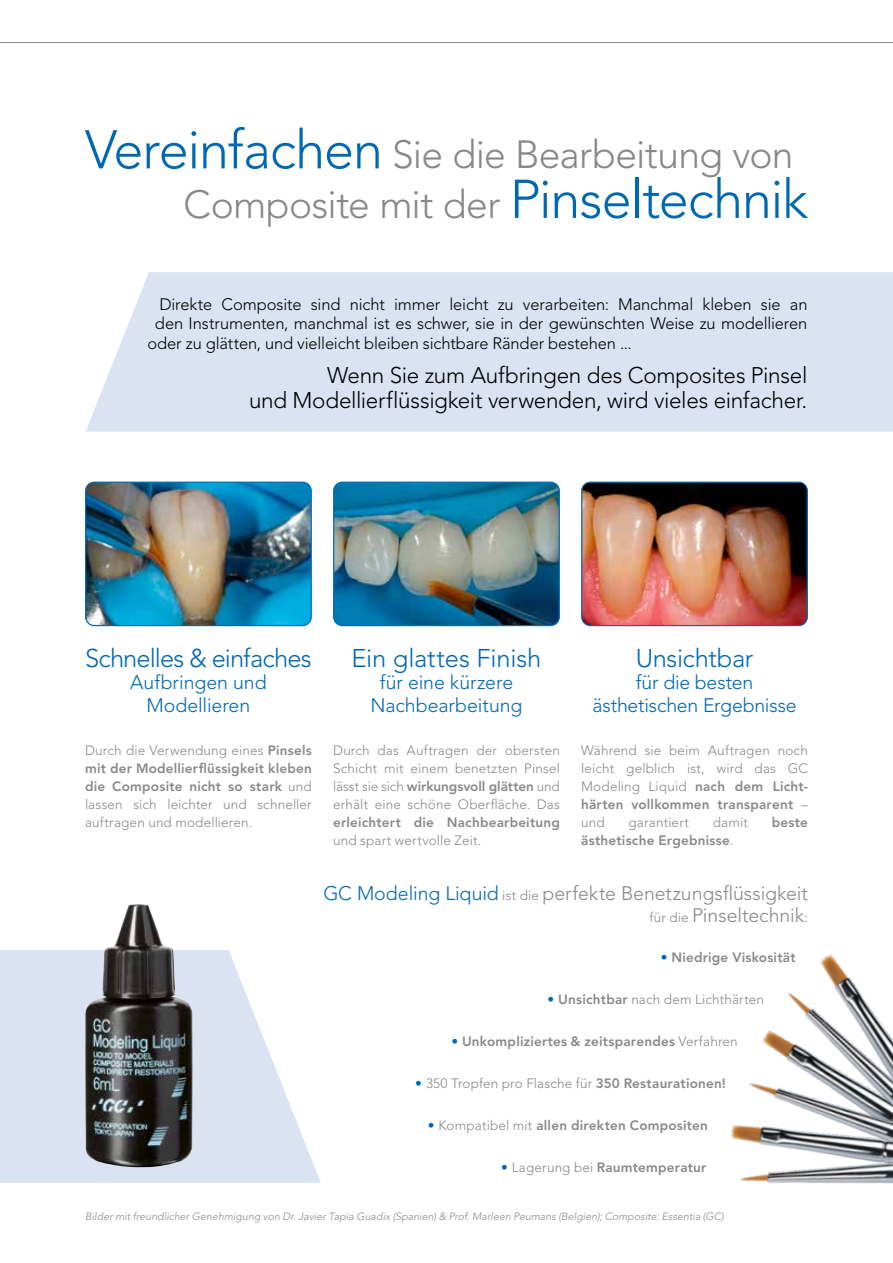
<style>
.page{position:relative;width:893px;height:1263px;background:#fff}
.page>*{position:absolute;margin:0;border:0;box-sizing:border-box;transform-origin:0 0}
.t1{font:300 39px/49.5px "Avenir LT Std";letter-spacing:-.015em;color:#878988}
.t2{font:300 25.5px "Avenir LT Std";letter-spacing:-.02em;color:#0068b3}
.t3{font:300 22.5px/25.5px "Avenir LT Std";letter-spacing:-.015em;color:#000;text-align:right}
.t4{font:300 19.5px/22.5px "Avenir LT Std";letter-spacing:-.005em;color:#0068b3;text-align:center}
.t5{font:300 19.5px/22.5px "Avenir LT Std";letter-spacing:-.005em;color:#878988;text-align:right}
.t6{font:300 16.5px "Avenir LT Std";letter-spacing:-.01em;color:#000}
.t7{font:300 13.5px/18px "Avenir LT Std";letter-spacing:.01em;color:#878988;text-align:justify}
.t8{font:800 13.5px "Avenir LT Std";letter-spacing:.015em;color:#878988}
.t9{font:italic 300 10.5px "Avenir LT Std";letter-spacing:.005em;color:#878988}
.s1{font-size:54px;color:#0068b3}
.s2{font-weight:800}
.s3{font-weight:300}
.s4{color:#0068b3}
.s5{font-size:13.5px}
.s6{font-weight:800;color:#0068b3}
</style>
<div class="page">
<img style="left:762px;top:954px;width:131px;height:94px">
<img style="left:749px;top:1048px;width:144px;height:61px">
<img style="left:731px;top:1109px;width:162px;height:47px">
<img style="left:740px;top:1156px;width:153px;height:28px">
<svg style="left:0;top:950px;width:321px;height:233px;fill:#dbe3f3"></svg>
<svg style="left:0;top:42px;width:893px;height:1px"></svg>
<img style="left:86px;top:482px;width:225px;height:143px">
<div style="left:85px;top:482px;width:227px;height:144px;border:1px solid #0068b3;border-radius:9px"></div>
<img style="left:334px;top:482px;width:225px;height:143px">
<div style="left:333px;top:482px;width:227px;height:144px;border:1px solid #0068b3;border-radius:9px"></div>
<img style="left:582px;top:482px;width:225px;height:143px">
<div style="left:581px;top:482px;width:227px;height:144px;border:1px solid #0068b3;border-radius:9px"></div>
<img style="left:84px;top:904px;width:109px;height:264px">
<div style="left:86px;top:272px;width:807px;height:160px;background:#dbe3f3"></div>
<h1 class="t1" style="left:184px;top:130px;width:626px;text-indent:-99px"><span class="s1">Vereinfachen</span> Sie die Bearbeitung von<br>Composite mit der <span class="s1">Pinseltechnik</span></h1>
<p class="t6" style="left:159px;top:294px;width:650px">Direkte Composite sind nicht immer leicht zu verarbeiten: Manchmal kleben sie an</p>
<p class="t6" style="left:155px;top:314px;width:654px">den Instrumenten, manchmal ist es schwer, sie in der gewünschten Weise zu modellieren</p>
<p class="t6" style="left:147px;top:333px;width:486px">oder zu glätten, und vielleicht bleiben sichtbare Ränder bestehen ...</p>
<h3 class="t3" style="left:249px;top:362px;width:560px">Wenn Sie zum Aufbringen des Composites Pinsel<br>und Modellierflüssigkeit verwenden, wird vieles einfacher.</h3>
<h2 class="t2" style="left:85px;top:643px;width:228px">Schnelles &amp; einfaches</h2>
<h3 class="t4" style="left:130px;top:671px;width:138px">Aufbringen und<br>Modellieren</h3>
<p class="t7" style="left:85px;top:742px;width:228px">Durch die Verwendung eines <span class="s2">Pinsels mit der Modellierflüssigkeit kleben die Composite nicht so stark</span> und lassen sich leichter und schneller auftragen und modellieren.</p>
<h2 class="t2" style="left:352px;top:643px;width:191px">Ein glattes Finish</h2>
<h3 class="t4" style="left:370px;top:671px;width:154px">für eine kürzere<br>Nachbearbeitung</h3>
<p class="t7" style="left:333px;top:742px;width:228px">Durch das Auftragen der obersten Schicht mit einem benetzten Pinsel lässt sie sich <span class="s2">wirkungsvoll glätten</span> und erhält eine schöne Oberfläche. Das</p>
<p class="t8" style="left:333px;top:814px;width:228px">erleichtert die Nachbearbeitung</p>
<p class="t7" style="left:333px;top:832px;width:150px">und spart wertvolle Zeit.</p>
<h2 class="t2" style="left:636px;top:643px;width:119px">Unsichtbar</h2>
<h3 class="t4" style="left:592px;top:671px;width:206px">für die besten ästhetischen Ergebnisse</h3>
<p class="t7" style="left:581px;top:742px;width:228px">Während sie beim Auftragen noch leicht gelblich ist, wird das GC Modeling Liquid <span class="s2">nach dem Licht&shy;härten vollkommen transparent</span> – und</p>
<p class="t7" style="left:628px;top:814px;width:62px">garantiert</p>
<p class="t7" style="left:713px;top:814px;width:37px">damit</p>
<p class="t8" style="left:772px;top:814px;width:38px">beste</p>
<p class="t8" style="left:581px;top:832px;width:154px">ästhetische Ergebnisse<span class="s3">.</span></p>
<h3 class="t5" style="left:323px;top:882px;width:486px"><span class="s4">GC Modeling Liquid</span> <span class="s5">ist die</span> perfekte Benetzungsflüssigkeit <span class="s5">für die</span> Pinseltechnik<span class="s5">:</span></h3>
<p class="t8" style="left:661px;top:949px;width:136px"><span class="s4">•</span> Niedrige Viskosität</p>
<p class="t7" style="left:547px;top:990px;width:218px"><span class="s6">•</span> <span class="s2">Unsichtbar</span> nach dem Lichthärten</p>
<p class="t8" style="left:451px;top:1033px;width:288px"><span class="s4">•</span> Unkompliziertes &amp; zeitsparendes <span class="s3">Verfahren</span></p>
<p class="t7" style="left:415px;top:1074px;width:312px"><span class="s6">•</span> 350 Tropfen pro Flasche für <span class="s2">350 Restaurationen!</span></p>
<p class="t8" style="left:428px;top:1117px;width:282px"><span class="s4">•</span> <span class="s3">Kompatibel mit</span> allen direkten Compositen</p>
<p class="t8" style="left:501px;top:1159px;width:207px"><span class="s4">•</span> <span class="s3">Lagerung bei</span> Raumtemperatur</p>
<p class="t9" style="left:85px;top:1210px;width:640px">Bilder mit freundlicher Genehmigung von Dr. Javier Tapia Guadix (Spanien) &amp; Prof. Marleen Peumans (Belgien); Composite: Essentia (GC)</p>
</div>
